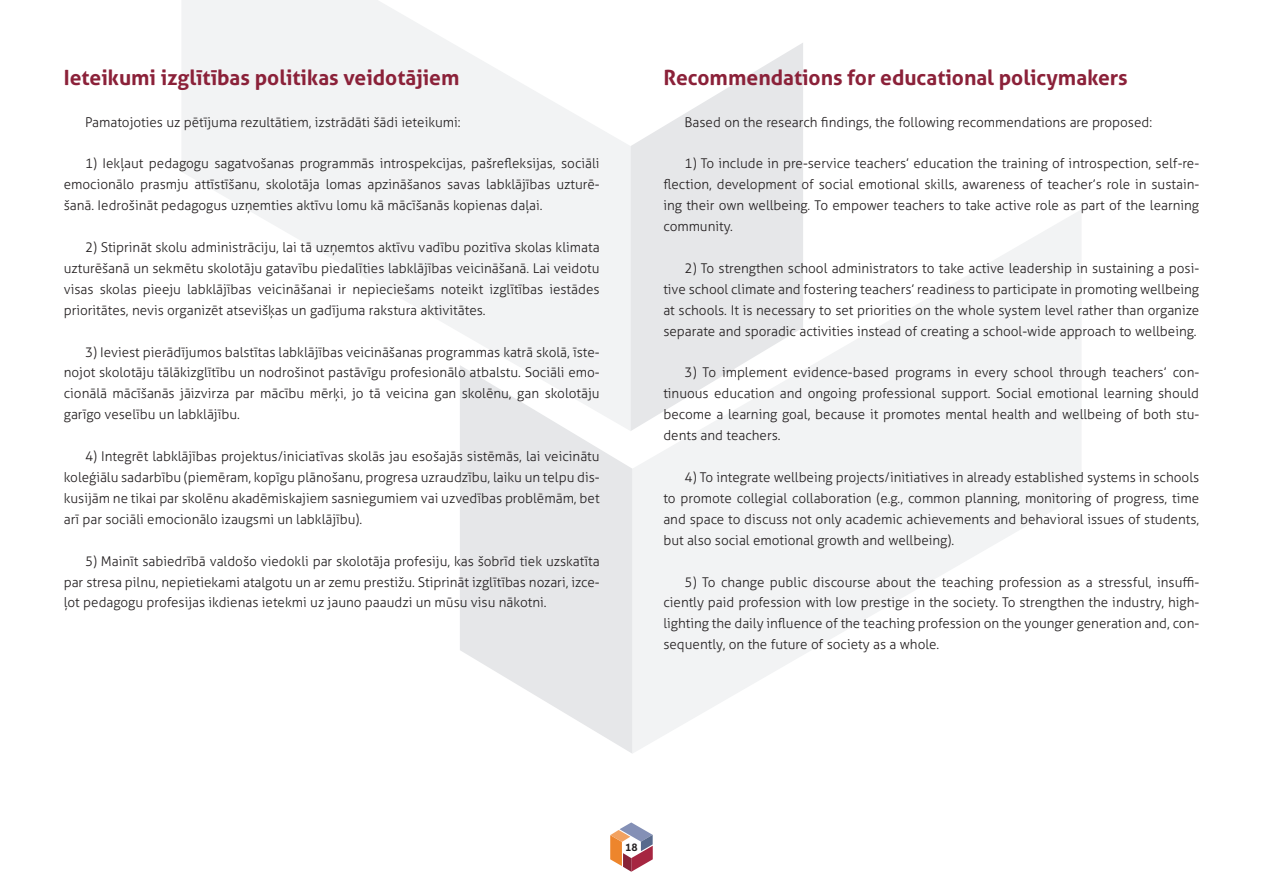
<style>
.page{position:relative;width:1263px;height:893px;background:#fff}
.page>*{position:absolute;margin:0;border:0;box-sizing:border-box;transform-origin:0 0}
.t1{font:700 21px "Aller";color:#8b2139}
.t2{font:300 13.5px/20.9px "Aller";color:#231f20;text-align:justify}
.t3{font:700 10.5px "Aller";color:#231f20}
</style>
<div class="page">
<svg style="left:632px;top:210px;width:449px;height:543px;fill:#f2f3f4"></svg>
<svg style="left:460px;top:431px;width:172px;height:322px;fill:#e6e7e9"></svg>
<svg style="left:182px;top:0;width:449px;height:431px;fill:#f2f3f4"></svg>
<svg style="left:631px;top:43px;width:172px;height:388px;fill:#e6e7e9"></svg>
<svg style="left:610px;top:822px;width:43px;height:50px"></svg>
<h1 class="t1" style="left:64px;top:64px;width:397px">Ieteikumi izglītības politikas veidotājiem</h1>
<p class="t2" style="left:85px;top:111px;width:377px">Pamatojoties uz pētījuma rezultātiem, izstrādāti šādi ieteikumi:</p>
<p class="t2" style="left:64px;top:153px;width:537px;text-indent:21px">1) Iekļaut pedagogu sagatvošanas programmās introspekcijas, pašrefleksijas, sociāli emocionālo prasmju attīstīšanu, skolotāja lomas apzināšanos savas labklājības uzturē&shy;šanā. Iedrošināt pedagogus uzņemties aktīvu lomu kā mācīšanās kopienas daļai.</p>
<p class="t2" style="left:64px;top:237px;width:537px;text-indent:21px">2) Stiprināt skolu administrāciju, lai tā uzņemtos aktīvu vadību pozitīva skolas klimata uzturēšanā un sekmētu skolotāju gatavību piedalīties labklājības veicināšanā. Lai veidotu visas skolas pieeju labklājības veicināšanai ir nepieciešams noteikt izglītības iestādes prioritātes, nevis organizēt atsevišķas un gadījuma rakstura aktivitātes.</p>
<p class="t2" style="left:64px;top:341px;width:537px;text-indent:21px">3) Ieviest pierādījumos balstītas labklājības veicināšanas programmas katrā skolā, īste&shy;nojot skolotāju tālākizglītību un nodrošinot pastāvīgu profesionālo atbalstu. Sociāli emo&shy;cionālā mācīšanās jāizvirza par mācību mērķi, jo tā veicina gan skolēnu, gan skolotāju garīgo veselību un labklājību.</p>
<p class="t2" style="left:64px;top:446px;width:537px;text-indent:21px">4) Integrēt labklājības projektus/iniciatīvas skolās jau esošajās sistēmās, lai veicinātu koleģiālu sadarbību (piemēram, kopīgu plānošanu, progresa uzraudzību, laiku un telpu dis&shy;kusijām ne tikai par skolēnu akadēmiskajiem sasniegumiem vai uzvedības problēmām, bet arī par sociāli emocionālo izaugsmi un labklājību).</p>
<p class="t2" style="left:64px;top:550px;width:537px;text-indent:21px">5) Mainīt sabiedrībā valdošo viedokli par skolotāja profesiju, kas šobrīd tiek uzskatīta par stresa pilnu, nepietiekami atalgotu un ar zemu prestižu. Stiprināt izglītības nozari, izce&shy;ļot pedagogu profesijas ikdienas ietekmi uz jauno paaudzi un mūsu visu nākotni.</p>
<h1 class="t1" style="left:663px;top:64px;width:466px">Recommendations for educational policymakers</h1>
<p class="t2" style="left:685px;top:111px;width:469px">Based on the research findings, the following recommendations are proposed:</p>
<p class="t2" style="left:663px;top:153px;width:537px;text-indent:21px">1) To include in pre-service teachers’ education the training of introspection, self-re&shy;flection, development of social emotional skills, awareness of teacher’s role in sustain&shy;ing their own wellbeing. To empower teachers to take active role as part of the learning community.</p>
<p class="t2" style="left:663px;top:258px;width:537px;text-indent:21px">2) To strengthen school administrators to take active leadership in sustaining a posi&shy;tive school climate and fostering teachers’ readiness to participate in promoting wellbeing at schools. It is necessary to set priorities on the whole system level rather than organize separate and sporadic activities instead of creating a school-wide approach to wellbeing.</p>
<p class="t2" style="left:663px;top:362px;width:537px;text-indent:21px">3) To implement evidence-based programs in every school through teachers’ con&shy;tinuous education and ongoing professional support. Social emotional learning should become a learning goal, because it promotes mental health and wellbeing of both stu&shy;dents and teachers.</p>
<p class="t2" style="left:663px;top:467px;width:537px;text-indent:21px">4) To integrate wellbeing projects/initiatives in already established systems in schools to promote collegial collaboration (e.g., common planning, monitoring of progress, time and space to discuss not only academic achievements and behavioral issues of students, but also social emotional growth and wellbeing).</p>
<p class="t2" style="left:663px;top:571px;width:537px;text-indent:21px">5) To change public discourse about the teaching profession as a stressful, insuffi&shy;ciently paid profession with low prestige in the society. To strengthen the industry, high&shy;lighting the daily influence of the teaching profession on the younger generation and, con&shy;sequently, on the future of society as a whole.</p>
<p class="t3" style="left:625px;top:840px;width:14px">18</p>
</div>
